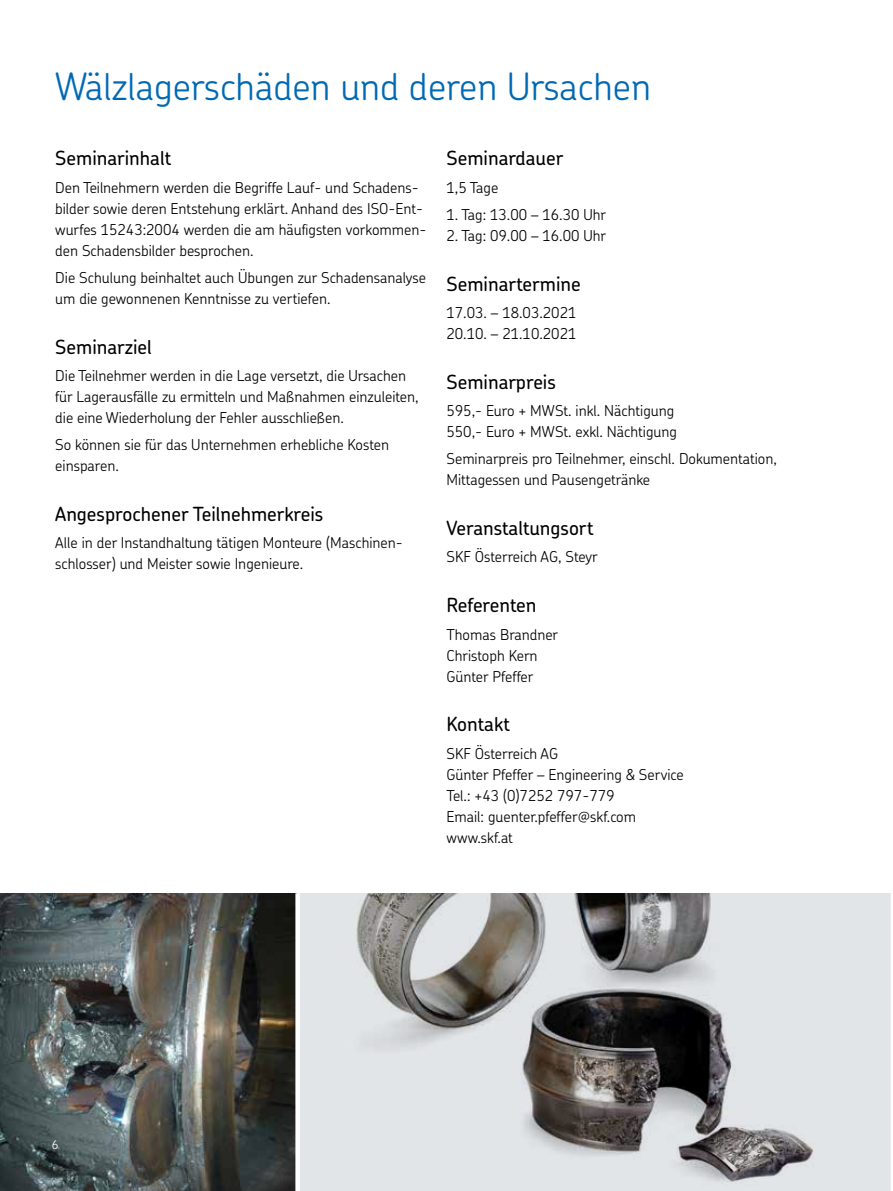
<style>
.page{position:relative;width:893px;height:1191px;background:#fff}
.page>*{position:absolute;margin:0;border:0;box-sizing:border-box;transform-origin:0 0}
.t1{font:300 37.5px "SKF Chevin OT";color:#0069b4}
.t2{font:500 19.5px "SKF Chevin OT";color:#000}
.t3{font:300 15px/21px "SKF Chevin OT";color:#000}
.t4{font:300 12px "SKF Chevin OT";color:#fff}
</style>
<div class="page">
<img style="left:0;top:893px;width:295px;height:298px">
<svg style="left:300px;top:893px;width:591px;height:298px;background:#b6b7b8"></svg>
<h1 class="t1" style="left:55px;top:53px;width:597px">Wälzlagerschäden und deren Ursachen</h1>
<h2 class="t2" style="left:55px;top:140px;width:118px">Seminarinhalt</h2>
<p class="t3" style="left:55px;top:175px;width:373px">Den Teilnehmern werden die Begriffe Lauf- und Schadens&shy;bilder sowie deren Entstehung erklärt. Anhand des ISO-Ent&shy;wurfes 15243:2004 werden die am häufigsten vorkommen&shy;den Schadensbilder besprochen.</p>
<p class="t3" style="left:55px;top:265px;width:372px">Die Schulung beinhaltet auch Übungen zur Schadensanalyse um die gewonnenen Kenntnisse zu vertiefen.</p>
<h2 class="t2" style="left:55px;top:329px;width:98px">Seminarziel</h2>
<p class="t3" style="left:55px;top:363px;width:365px">Die Teilnehmer werden in die Lage versetzt, die Ursachen für Lagerausfälle zu ermitteln und Maßnahmen einzuleiten, die eine Wiederholung der Fehler ausschließen.</p>
<p class="t3" style="left:55px;top:432px;width:335px">So können sie für das Unternehmen erhebliche Kosten einsparen.</p>
<h2 class="t2" style="left:55px;top:496px;width:270px">Angesprochener Teilnehmerkreis</h2>
<p class="t3" style="left:55px;top:530px;width:349px">Alle in der Instandhaltung tätigen Monteure (Maschinen&shy;schlosser) und Meister sowie Ingenieure.</p>
<h2 class="t2" style="left:446px;top:140px;width:118px">Seminardauer</h2>
<p class="t3" style="left:446px;top:175px;width:53px">1,5 Tage</p>
<p class="t3" style="left:446px;top:202px;width:161px">1. Tag: 13.00 – 16.30 Uhr</p>
<p class="t3" style="left:446px;top:223px;width:161px">2. Tag: 09.00 – 16.00 Uhr</p>
<h2 class="t2" style="left:446px;top:266px;width:136px">Seminartermine</h2>
<p class="t3" style="left:446px;top:300px;width:132px">17.03. – 18.03.2021<br>20.10. – 21.10.2021</p>
<h2 class="t2" style="left:446px;top:364px;width:111px">Seminarpreis</h2>
<p class="t3" style="left:446px;top:398px;width:232px">595,- Euro + MWSt. inkl. Nächtigung<br>550,- Euro + MWSt. exkl. Nächtigung</p>
<p class="t3" style="left:446px;top:446px;width:332px">Seminarpreis pro Teilnehmer, einschl. Dokumentation,<br>Mittagessen und Pausengetränke</p>
<h2 class="t2" style="left:446px;top:510px;width:149px">Veranstaltungsort</h2>
<p class="t3" style="left:446px;top:544px;width:153px">SKF Österreich AG, Steyr</p>
<h2 class="t2" style="left:446px;top:587px;width:92px">Referenten</h2>
<p class="t3" style="left:446px;top:621px;width:113px">Thomas Brandner<br>Christoph Kern<br>Günter Pfeffer</p>
<h2 class="t2" style="left:446px;top:706px;width:65px">Kontakt</h2>
<p class="t3" style="left:446px;top:740px;width:239px">SKF Österreich AG<br>Günter Pfeffer – Engineering &amp; Service<br>Tel.: +43 (0)7252 797-779<br>Email: guenter.pfeffer@skf.com www.skf.at</p>
<p class="t4" style="left:52px;top:1133px;width:8px">6</p>
</div>
